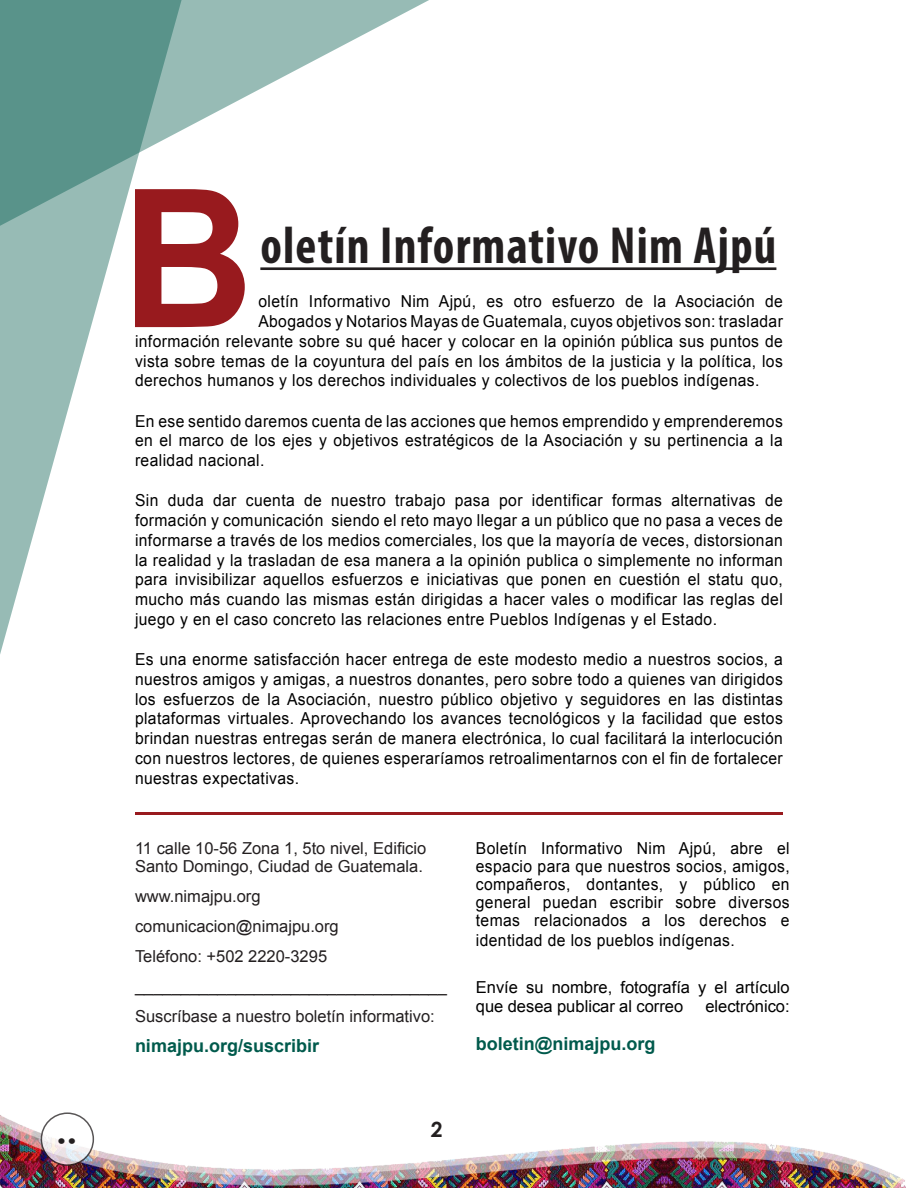
<style>
.page{position:relative;width:918px;height:1188px;background:#fff}
.page>*{position:absolute;margin:0;border:0;box-sizing:border-box;transform-origin:0 0}
.Párrafo_-_capitular{font:700 192.75px "Arial";color:#981a1e;scale:.95 1}
.Inciso{font:700 condensed 52.5px "Myriad Pro";letter-spacing:.025em;color:#231f20;scale:.95 1}
.t1{font:36px "Ajilabalil Maya Naoj";color:#231f20}
.t2{font:700 21px "Century Gothic";color:#231f20}
.t3{font:700 18px "Arial";color:#005a4c}
.Párrafo{font:16.5px/19.8px "Arial";letter-spacing:.025em;color:#000;text-align:justify;scale:.95 1}
.Párrafo_-_capitular-2{font:16.5px "Arial";letter-spacing:.025em;color:#000;scale:.95 1}
.t4{font:16.5px/18px "Arial";color:#231f20}
.Párrafo-2{font:16.5px/19.8px "Arial";color:#000}
</style>
<div class="page">
<img style="left:0;top:1115px;width:905px;height:73px">
<svg style="left:41px;top:1113px;width:52px;height:52px"></svg>
<div style="left:41px;top:1112px;width:53px;height:54px;border:2px solid #231f20;border-radius:50%"></div>
<hr style="left:260px;top:267px;width:516px;height:3px;background:#231f20">
<hr style="left:135px;top:812px;width:647px;height:3px;background:#981a1e">
<svg style="left:0;top:314px;width:95px;height:340px"></svg>
<svg style="left:0;top:0;width:564px;height:314px"></svg>
<p class="t1" style="left:47px;top:1112px;width:41px">2</p>
<p class="Párrafo_-_capitular" style="left:122px;top:132px;width:141px">B</p>
<p class="Inciso" style="left:260px;top:213px;width:545px">oletín Informativo Nim Ajpú</p>
<p class="Párrafo_-_capitular-2" style="left:258px;top:291px;width:554px">oletín Informativo Nim Ajpú, es otro esfuerzo de la Asociación de</p>
<p class="Párrafo_-_capitular-2" style="left:258px;top:310px;width:554px">Abogados y Notarios Mayas de Guatemala, cuyos objetivos son: trasladar</p>
<p class="Párrafo_-_capitular-2" style="left:135px;top:330px;width:683px">información relevante sobre su qué hacer y colocar en la opinión pública sus puntos de</p>
<p class="Párrafo_-_capitular-2" style="left:135px;top:350px;width:683px">vista sobre temas de la coyuntura del país en los ámbitos de la justicia y la política, los</p>
<p class="Párrafo_-_capitular-2" style="left:135px;top:370px;width:659px">derechos humanos y los derechos individuales y colectivos de los pueblos indígenas.</p>
<p class="Párrafo" style="left:135px;top:411px;width:683px">En ese sentido daremos cuenta de las acciones que hemos emprendido y emprenderemos en el marco de los ejes y objetivos estratégicos de la Asociación y su pertinencia a la realidad nacional.</p>
<p class="Párrafo" style="left:135px;top:491px;width:684px">Sin duda dar cuenta de nuestro trabajo pasa por identificar formas alternativas de formación y comunicación siendo el reto mayo llegar a un público que no pasa a veces de informarse a través de los medios comerciales, los que la mayoría de veces, distorsionan la realidad y la trasladan de esa manera a la opinión publica o simplemente no informan para invisibilizar aquellos esfuerzos e iniciativas que ponen en cuestión el statu quo, mucho más cuando las mismas están dirigidas a hacer vales o modificar las reglas del juego y en el caso concreto las relaciones entre Pueblos Indígenas y el Estado.</p>
<p class="Párrafo" style="left:135px;top:650px;width:684px">Es una enorme satisfacción hacer entrega de este modesto medio a nuestros socios, a nuestros amigos y amigas, a nuestros donantes, pero sobre todo a quienes van dirigidos los esfuerzos de la Asociación, nuestro público objetivo y seguidores en las distintas plataformas virtuales. Aprovechando los avances tecnológicos y la facilidad que estos brindan nuestras entregas serán de manera electrónica, lo cual facilitará la interlocución con nuestros lectores, de quienes esperaríamos retroalimentarnos con el fin de fortalecer nuestras expectativas.</p>
<p class="t4" style="left:135px;top:840px;width:293px">11 calle 10-56 Zona 1, 5to nivel, Edificio<br>Santo Domingo, Ciudad de Guatemala.</p>
<p class="t4" style="left:135px;top:888px;width:127px">www.nimajpu.org</p>
<p class="t4" style="left:135px;top:918px;width:205px">comunicacion@nimajpu.org</p>
<p class="t4" style="left:135px;top:948px;width:194px">Teléfono: +502 2220-3295</p>
<p class="t4" style="left:135px;top:978px;width:313px">__________________________________</p>
<p class="t4" style="left:135px;top:1008px;width:301px">Suscríbase a nuestro boletín informativo:</p>
<p class="t3" style="left:135px;top:1034px;width:186px">nimajpu.org/suscribir</p>
<p class="t2" style="left:431px;top:1114px;width:13px">2</p>
<p class="Párrafo" style="left:476px;top:840px;width:332px;line-height:18px">Boletín Informativo Nim Ajpú, abre el espacio para que nuestros socios, amigos, compañeros, dontantes, y público en general puedan escribir sobre diversos temas relacionados a los derechos e</p>
<p class="Párrafo" style="left:476px;top:931px;width:274px">identidad de los pueblos indígenas.</p>
<p class="Párrafo-2" style="left:476px;top:977px;width:315px">Envíe su nombre, fotografía y el artículo que desea publicar al correo</p>
<p class="Párrafo-2" style="left:705px;top:997px;width:86px">electrónico:</p>
<p class="t3" style="left:476px;top:1032px;width:181px">boletin@nimajpu.org</p>
</div>
